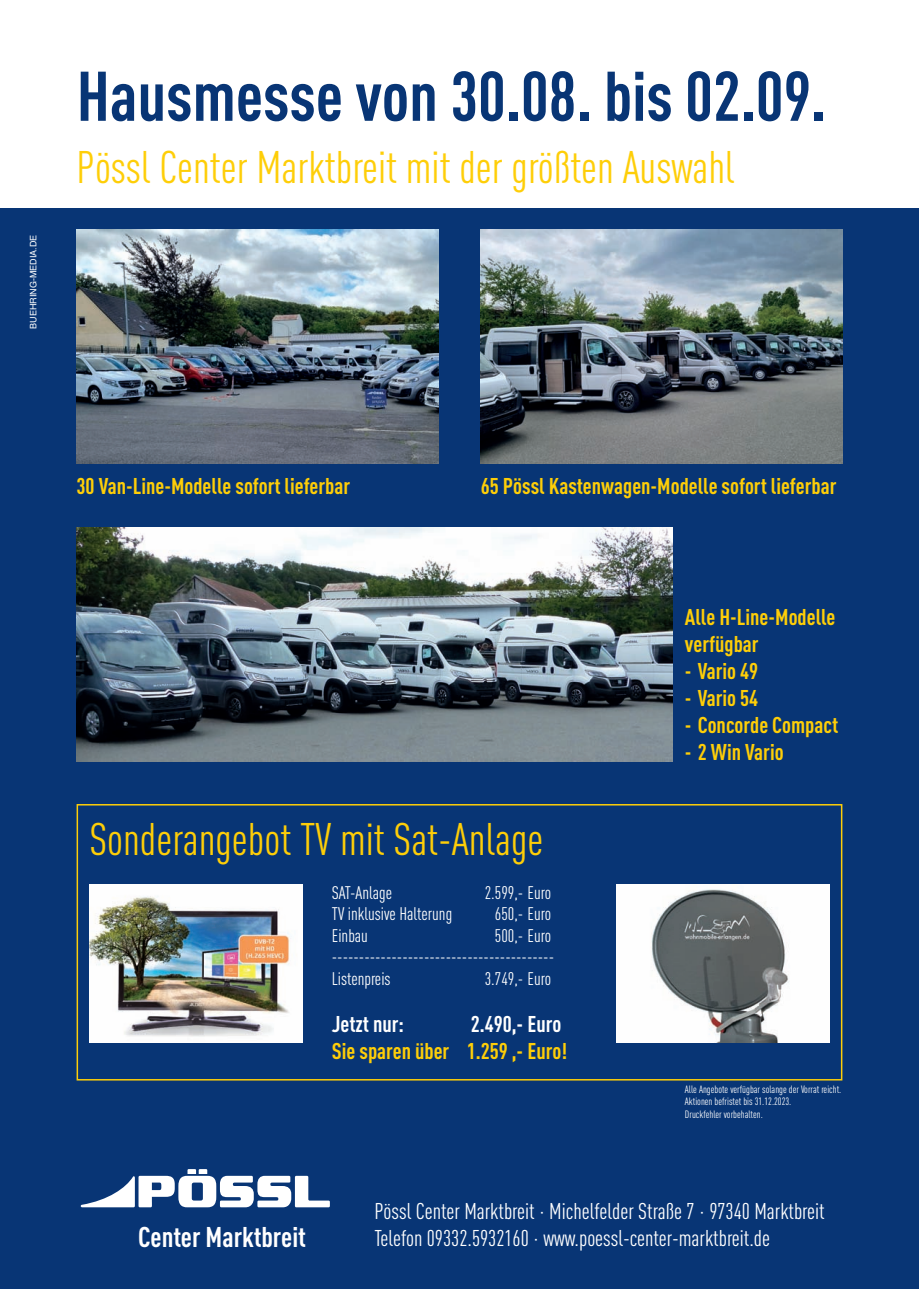
<style>
.page{position:relative;width:919px;height:1289px;background:#fff}
.page>*{position:absolute;margin:0;border:0;box-sizing:border-box;transform-origin:0 0}
.t1{font:700 condensed 69px "DINOT";color:#083575}
.t2{font:condensed 45px "DINOT";color:#fece08}
.t3{font:700 condensed 28.2px "DINOT";color:#fff}
.t4{font:700 condensed 22.5px/27px "DINOT";color:#fece08}
.t5{font:condensed 22.5px/27px "DINOT";color:#fff}
.t6{font:700 condensed 22.5px "DINOT";color:#fff}
.t7{font:condensed 18px/21.6px "DINOT";color:#fff}
.t8{font:condensed 10.5px/12.6px "DINOT";color:#fff}
.t9{font:9px "Helvetica";color:#fff}
</style>
<div class="page">
<div style="left:0;top:208px;width:918px;height:1080px;background:#083575"></div>
<div style="left:77px;top:804px;width:765px;height:276px;border:2px solid #fece08"></div>
<img style="left:77px;top:230px;width:361px;height:233px">
<img style="left:77px;top:527px;width:595px;height:234px">
<img style="left:480px;top:230px;width:362px;height:233px">
<img style="left:89px;top:884px;width:213px;height:158px">
<img style="left:617px;top:884px;width:212px;height:158px">
<svg style="left:80px;top:1169px;width:250px;height:38px"></svg>
<p class="t9" style="left:28px;top:329px;width:96px;rotate:-90deg">BUEHRING-MEDIA.DE</p>
<h1 class="t1" style="left:77px;top:72px;width:751px">Hausmesse von 30.08. bis 02.09.</h1>
<h2 class="t2" style="left:77px;top:151px;width:659px">Pössl Center Marktbreit mit der größten Auswahl</h2>
<p class="t4" style="left:77px;top:474px;width:275px">30 Van-Line-Modelle sofort lieferbar</p>
<p class="t4" style="left:480px;top:474px;width:357px">65 Pössl Kastenwagen-Modelle sofort lieferbar</p>
<h2 class="t2" style="left:89px;top:823px;width:455px">Sonderangebot TV mit Sat-Anlage</h2>
<p class="t7" style="left:332px;top:883px;width:62px">SAT-Anlage</p>
<p class="t7" style="left:484px;top:883px;width:68px">2.599,- Euro</p>
<p class="t7" style="left:332px;top:904px;width:122px">TV inklusive Halterung</p>
<p class="t7" style="left:495px;top:904px;width:58px">650,- Euro</p>
<p class="t7" style="left:332px;top:926px;width:38px">Einbau</p>
<p class="t7" style="left:332px;top:926px;width:224px;text-indent:163px">500,- Euro -----------------------------------------<br>Listenpreis</p>
<p class="t7" style="left:484px;top:969px;width:68px">3.749,- Euro</p>
<p class="t6" style="left:332px;top:1015px;width:73px">Jetzt nur:</p>
<p class="t6" style="left:470px;top:1015px;width:92px">2.490,- Euro</p>
<p class="t4" style="left:332px;top:1039px;width:237px">Sie sparen über 1.259 ,- Euro!</p>
<p class="t4" style="left:685px;top:605px;width:152px">Alle H-Line-Modelle verfügbar</p>
<p class="t4" style="left:685px;top:659px;width:75px">- Vario 49</p>
<p class="t4" style="left:685px;top:686px;width:75px">- Vario 54</p>
<p class="t4" style="left:685px;top:713px;width:155px">- Concorde Compact</p>
<p class="t4" style="left:685px;top:740px;width:100px">- 2 Win Vario</p>
<p class="t8" style="left:685px;top:1083px;width:158px">Alle Angebote verfügbar solange der Vorrat reicht.<br>Aktionen befristet bis 31.12.2023.<br>Druckfehler vorbehalten.</p>
<p class="t3" style="left:138px;top:1226px;width:169px">Center Marktbreit</p>
<p class="t5" style="left:374px;top:1199px;width:452px">Pössl Center Marktbreit · Michelfelder Straße 7 · 97340 Marktbreit<br>Telefon 09332.5932160 · www.poessl-center-marktbreit.de</p>
</div>
